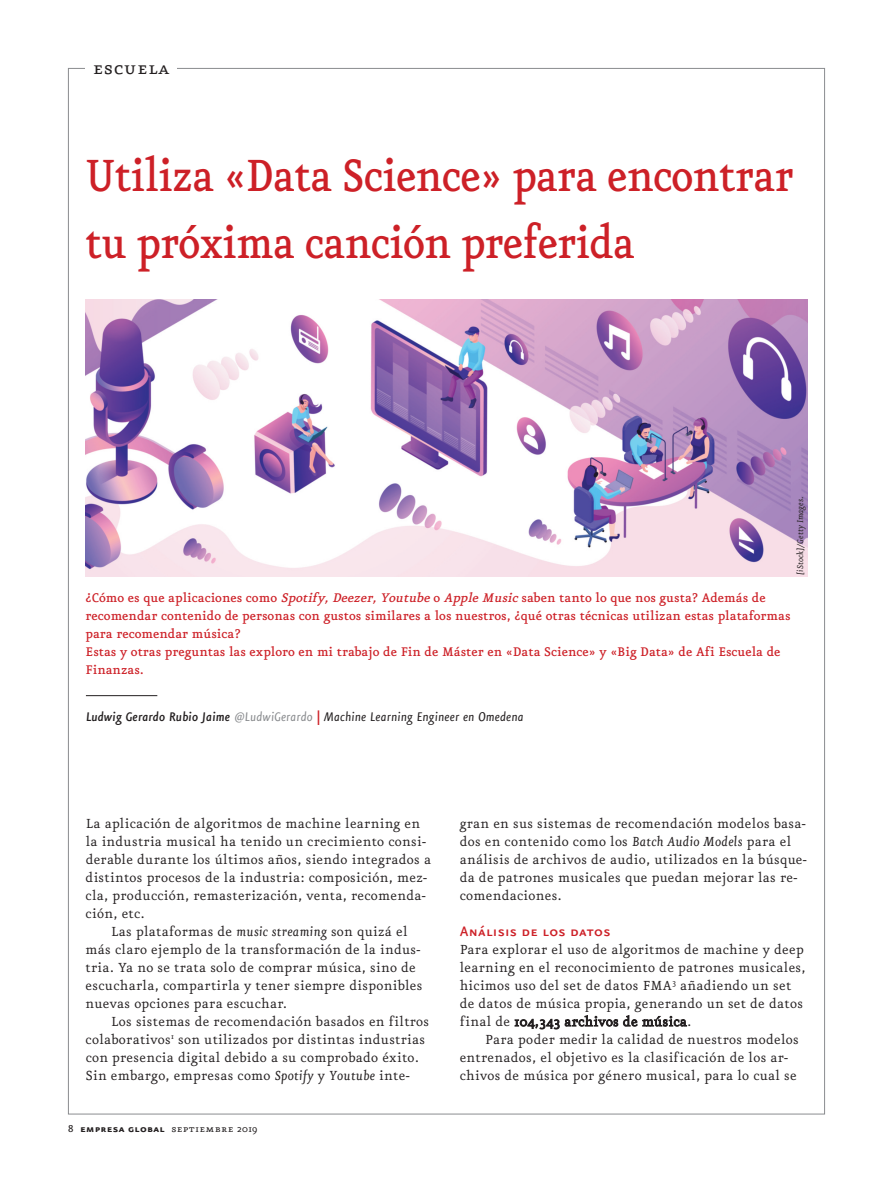
<style>
.page{position:relative;width:893px;height:1191px;background:#fff}
.page>*{position:absolute;margin:0;border:0;box-sizing:border-box;transform-origin:0 0}
.t1{font:500 54px/66.9px "Eureka";letter-spacing:-.02em;color:#cd2027;scale:.9 1}
.t2{font:21.9px "Eureka Small Caps";letter-spacing:.025em;color:#231f20}
.t3{font:16.5px "Eureka Sans Medium Caps";letter-spacing:.02em;color:#cd2027}
.t4{font:15.75px/18px "Eureka";letter-spacing:.02em;color:#231f20}
.t5{font:500 15px/18px "Eureka";color:#cd2027}
.t6{font:italic 15px "Eureka Sans";letter-spacing:.01em;color:#231f20}
.t7{font:12px "Eureka Sans Bold Caps";letter-spacing:.025em;color:#231f20}
.t8{font:italic 10.2px "Eureka";color:#231f20}
.s1{font-style:italic}
.s2{font-weight:500}
.s3{color:#8a8c8f}
.s4{font-weight:500;font-style:normal;color:#cd2027}
.s5{font-family:"Eureka";font-weight:500}
.s6{font-family:"Eureka Small Caps"}
.s7{font-family:"Eureka"}
</style>
<div class="page">
<img style="left:85px;top:299px;width:723px;height:278px">
<hr style="left:86px;top:695px;width:71px;height:1px;background:#231f20">
<h2 class="t2" style="left:93px;top:57px;width:78px">escuela</h2>
<h1 class="t1" style="left:85px;top:144px;width:789px">Utiliza «Data Science» para encontrar tu próxima canción preferida</h1>
<p class="t8" style="left:795px;top:574px;width:79px;rotate:-90deg">[iStock]/Getty Images.</p>
<p class="t5" style="left:86px;top:589px;width:706px">¿Cómo es que aplicaciones como <span class="s1">Spotify,Deezer,Youtube</span>o <span class="s1">AppleMusic</span>saben tanto lo que nos gusta? Además de recomendar contenido de personas con gustos similares a los nuestros, ¿qué otras técnicas utilizan estas plataformas para recomendar música?<br>Estas y otras preguntas las exploro en mi trabajo de Fin de Máster en «Data Science» y «Big Data» de Afi Escuela de Finanzas.</p>
<p class="t6" style="left:86px;top:710px;width:439px"><span class="s2">Ludwig Gerardo Rubio Jaime</span> <span class="s3">@LudwiGerardo</span> <span class="s4">|</span> Machine Learning Engineer en Omedena</p>
<p class="t4" style="left:86px;top:815px;width:347px">La aplicación de algoritmos de machine learning en la industria musical ha tenido un crecimiento consi&shy;derable durante los últimos años, siendo integrados a distintos procesos de la industria: composición, mez&shy;cla, producción, remasterización, venta, recomenda&shy;ción, etc.</p>
<p class="t4" style="left:86px;top:923px;width:338px;text-indent:26px">Las plataformas de <span class="s1">music streaming</span> son quizá el más claro ejemplo de la transformación de la indus&shy;tria. Ya no se trata solo de comprar música, sino de escucharla, compartirla y tener siempre disponibles nuevas opciones para escuchar.</p>
<p class="t4" style="left:86px;top:1013px;width:345px;text-indent:26px">Los sistemas de recomendación basados en filtros colaborativos<sup>1</sup> son utilizados por distintas industrias con presencia digital debido a su comprobado éxito.<br>Sin embargo, empresas como <span class="s1">Spotify</span> y <span class="s1">Youtube</span> inte-</p>
<p class="t7" style="left:68px;top:1122px;width:191px"><span class="s5">8</span> empresa global <span class="s6">septiembre</span> <span class="s7">2019</span></p>
<p class="t4" style="left:460px;top:815px;width:349px">gran en sus sistemas de recomendación modelos basa&shy;dos en contenido como los <span class="s1">Batch Audio Models</span> para el análisis de archivos de audio, utilizados en la búsque&shy;da de patrones musicales que puedan mejorar las re&shy;comendaciones.</p>
<p class="t3" style="left:460px;top:923px;width:152px">Análisis de los datos</p>
<p class="t4" style="left:460px;top:941px;width:347px">Para explorar el uso de algoritmos de machine y deep learning en el reconocimiento de patrones musicales, hicimos uso del set de datos FMA<sup>3</sup> añadiendo un set de datos de música propia, generando un set de datos final de 104,343 archivos de música.</p>
<p class="t4" style="left:460px;top:1031px;width:341px;text-indent:26px">Para poder medir la calidad de nuestros modelos entrenados, el objetivo es la clasificación de los ar&shy;chivos de música por género musical, para lo cual se</p>
</div>
